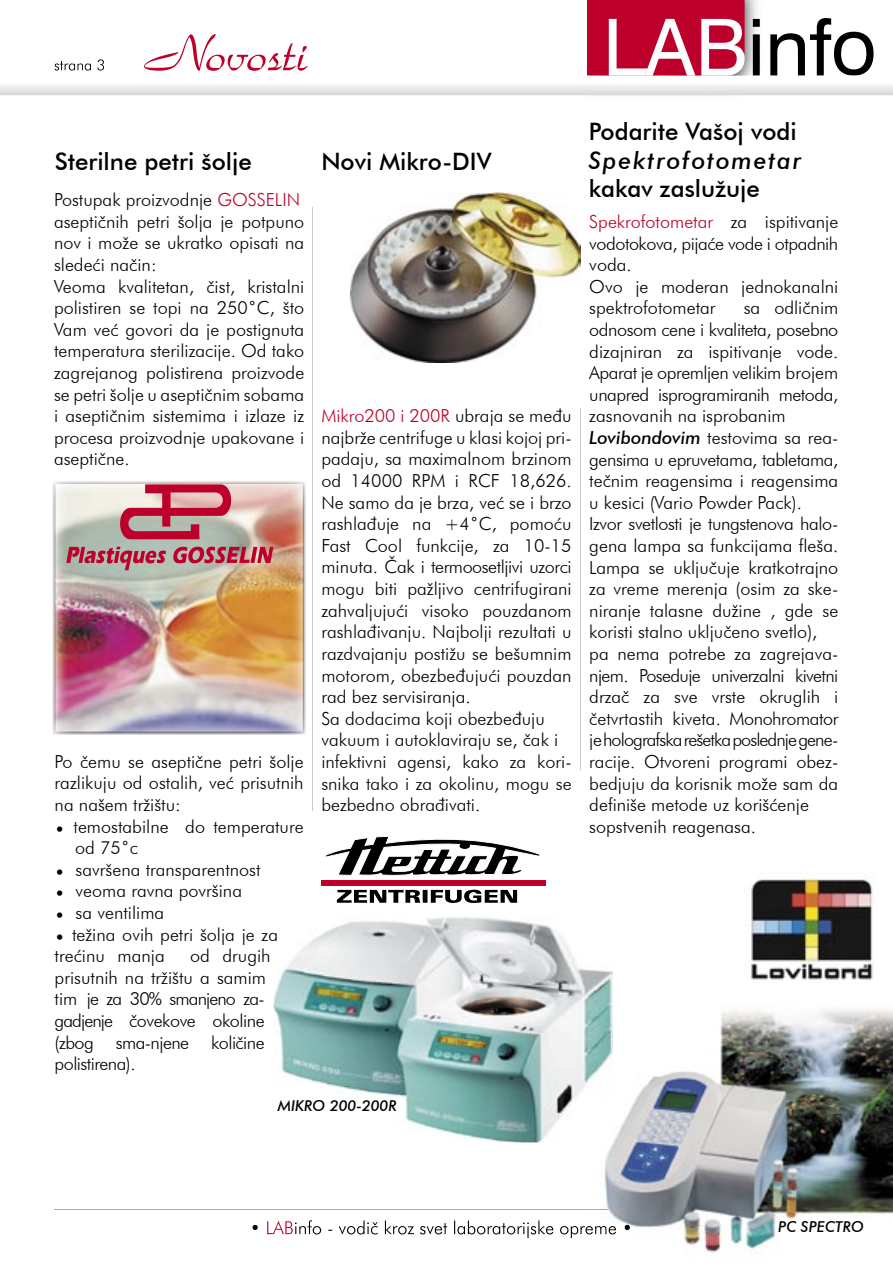
<style>
.page{position:relative;width:893px;height:1263px;background:#fff}
.page>*{position:absolute;margin:0;border:0;box-sizing:border-box;transform-origin:0 0}
.t1{font:500 24px "Futura BT";color:#000}
.t2{font:italic 500 24px "Futura BT";letter-spacing:.075em;color:#000}
.t3{font:300 18px/21.6px "Futura BT";color:#000}
.t4{font:300 18px/21.6px "Futura BT";letter-spacing:-.03em;color:#000}
.t5{font:italic 500 15px "Futura BT";color:#000}
.s1{color:#bd002b}
.s2{font-weight:500;font-style:italic}
</style>
<div class="page">
<img style="left:350px;top:192px;width:230px;height:170px">
<img style="left:274px;top:917px;width:339px;height:225px">
<img style="left:604px;top:1009px;width:289px;height:244px">
<img style="left:588px;top:979px;width:25px;height:163px">
<img style="left:751px;top:877px;width:122px;height:103px">
<hr style="left:54px;top:1209px;width:553px;height:1px;background:#b0afb0">
<hr style="left:312px;top:207px;width:1px;height:603px;background:#cbcbcc">
<svg style="left:252px;top:1225px;width:6px;height:5px"></svg>
<svg style="left:267px;top:1220px;width:363px;height:18px"></svg>
<svg style="left:0;top:0;width:893px;height:95px"></svg>
<div style="left:321px;top:880px;width:225px;height:5px;background:#bd002b"></div>
<svg style="left:337px;top:890px;width:180px;height:13px"></svg>
<svg style="left:325px;top:836px;width:215px;height:40px"></svg>
<hr style="left:580px;top:408px;width:1px;height:362px;background:#cbcbcc">
<img style="left:52px;top:481px;width:254px;height:254px">
<img style="left:54px;top:482px;width:250px;height:251px">
<svg style="left:120px;top:484px;width:111px;height:55px;background:#c7717e"></svg>
<svg style="left:66px;top:547px;width:207px;height:23px;background:#b8787d"></svg>
<h1 class="t1" style="left:55px;top:146px;width:199px">Sterilne petri šolje</h1>
<p class="t3" style="left:54px;top:189px;width:252px">Postupak proizvodnje <span class="s1">GOSSELIN </span>aseptičnih petri šolja je potpuno nov i može se ukratko opisati na sledeći način:<br>Veoma kvalitetan, čist, kristalni polistiren se topi na 250˚C, što<br>Vam već govori da je postignuta temperatura sterilizacije. Od tako zagrejanog polistirena proizvode se petri šolje u aseptičnim sobama i aseptičnim sistemima i izlaze iz procesa proizvodnje upakovane i aseptične.</p>
<p class="t3" style="left:55px;top:750px;width:251px;text-align:justify">Po čemu se aseptične petri šolje razlikuju od ostalih, već prisutnih na našem tržištu:</p>
<p class="t3" style="left:75px;top:815px;width:230px;text-indent:-20px">• temostabilne do temperature od 75˚c</p>
<p class="t3" style="left:55px;top:858px;width:207px">• savršena transparentnost</p>
<p class="t3" style="left:55px;top:880px;width:189px">• veoma ravna površina</p>
<p class="t3" style="left:55px;top:901px;width:111px">• sa ventilima</p>
<p class="t3" style="left:55px;top:923px;width:225px">• težina ovih petri šolja je za trećinu manja</p>
<p class="t4" style="left:55px;top:945px;width:218px;text-indent:135px">od drugih prisutnih na tržištu a samim tim je za 30% smanjeno za&shy;gadjenje čovekove okoline (zbog sma-njene količine polistirena).</p>
<h1 class="t1" style="left:321px;top:146px;width:172px">Novi Mikro-DIV</h1>
<p class="t3" style="left:321px;top:405px;width:252px"><span class="s1">Mikro200 i 200R</span> ubraja se među najbrže centrifuge u klasi kojoj pri&shy;padaju, sa maximalnom brzinom od 14000 RPM i RCF 18,626.<br>Ne samo da je brza, već se i brzo rashlađuje na +4˚C, pomoću<br>Fast Cool funkcije, za 10-15 minuta. Čak i termoosetljivi uzorci mogu biti pažljivo centrifugirani zahvaljujući visoko pouzdanom rashlađivanju. Najbolji rezultati u razdvajanju postižu se bešumnim motorom, obezbeđujući pouzdan rad bez servisiranja.<br>Sa dodacima koji obezbeđuju vakuum i autoklaviraju se, čak i infektivni agensi, kako za kori&shy;snika tako i za okolinu, mogu se bezbedno obrađivati.</p>
<p class="t5" style="left:278px;top:1097px;width:120px">MIKRO 200-200R</p>
<h1 class="t1" style="left:589px;top:117px;width:210px">Podarite Vašoj vodi</h1>
<h1 class="t2" style="left:589px;top:145px;width:214px">Spektrofotometar</h1>
<h1 class="t1" style="left:589px;top:174px;width:173px">kakav zaslužuje</h1>
<p class="t3" style="left:589px;top:211px;width:251px"><span class="s1">Spekrofotometar</span> za ispitivanje vodotokova, pijaće vode i otpadnih voda.<br>Ovo je moderan jednokanalni spektrofotometar</p>
<p class="t3" style="left:589px;top:297px;width:251px;text-indent:154px">sa odličnim odnosom cene i kvaliteta, posebno dizajniran za ispitivanje vode.<br>Aparat je opremljen velikim brojem unapred isprogramiranih metoda, zasnovanih na isprobanim<br><span class="s2">Lovibondovim</span> testovima sa rea&shy;gensima u epruvetama, tabletama, tečnim reagensima i reagensima u kesici (Vario Powder Pack).<br>Izvor svetlosti je tungstenova halo&shy;gena lampa sa funkcijama fleša.<br>Lampa se uključuje kratkotrajno za vreme merenja (osim za ske&shy;niranje talasne dužine , gde se koristi stalno uključeno svetlo), pa nema potrebe za zagrejava&shy;njem. Poseduje univerzalni kivetni drzač za sve vrste okruglih i četvrtastih kiveta. Monohromator je holografska rešetka poslednje gene&shy;racije. Otvoreni programi obez&shy;bedjuju da korisnik može sam da definiše metode uz korišćenje sopstvenih reagenasa.</p>
<p class="t5" style="left:778px;top:1217px;width:87px">PC SPECTRO</p>
</div>
